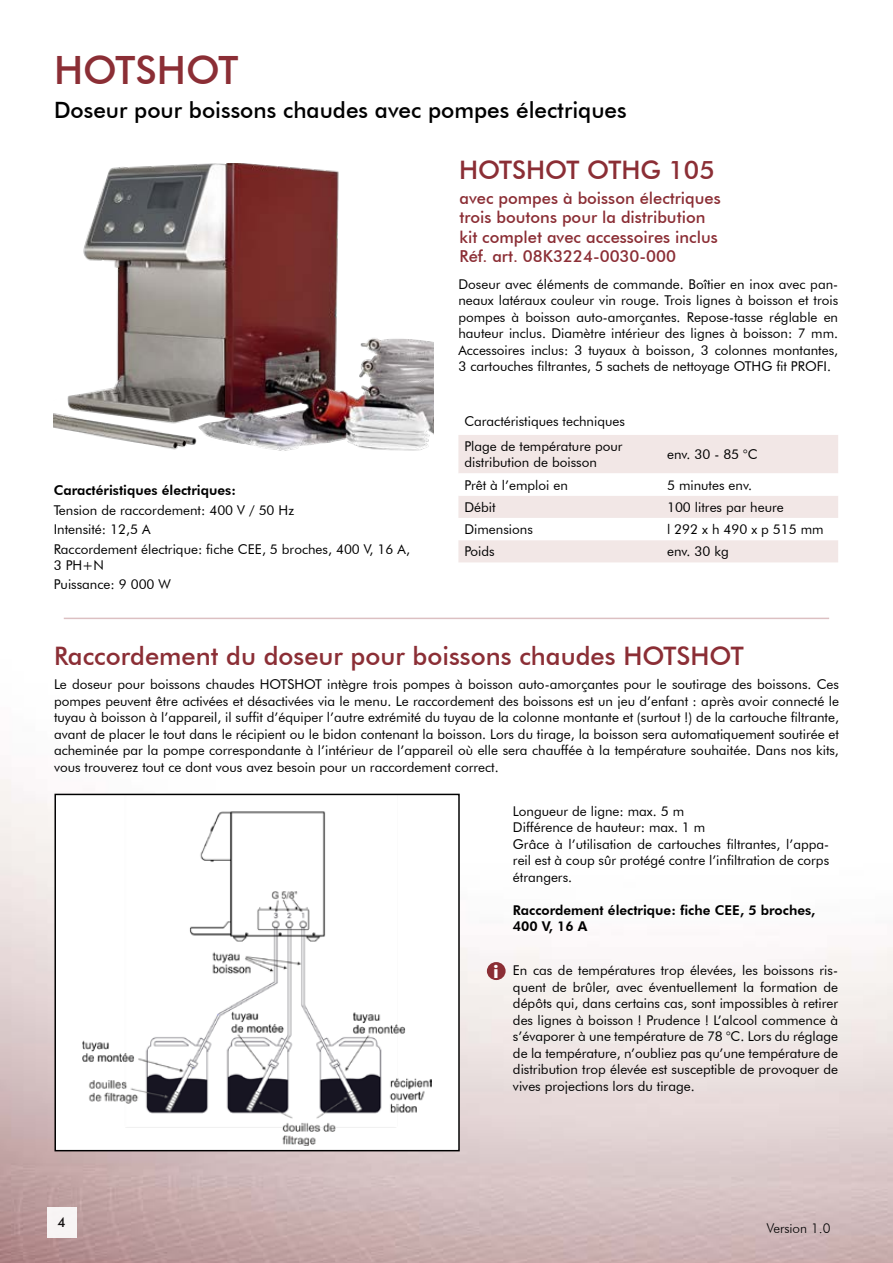
<style>
.page{position:relative;width:893px;height:1263px;background:#fff}
.page>*{position:absolute;margin:0;border:0;box-sizing:border-box;transform-origin:0 0}
.t1{font:500 39px "Futura BT";color:#8b2e35}
.t2{font:500 25.5px "Futura BT";color:#8b2e35}
.t3{font:500 22.5px "Futura BT";color:#000}
.t4{font:700 17.55px "Futura BT";color:#fff;scale:1.04 1}
.t5{font:500 16.5px/19.5px "Futura BT";color:#8b2e35}
.t6{font:13.5px/16.5px "Futura BT";color:#000}
.t7{font:800 13.5px/16.5px "Futura BT";color:#000}
.t8{font:13.5px "Futura BT";letter-spacing:.295em;color:#000}
.t9{font:300 13.5px "Futura BT";color:#000}
.t10{font:500 13.5px "Futura BT";color:#000}
</style>
<div class="page">
<img style="left:0;top:163px;width:893px;height:1100px">
<div style="left:47px;top:1207px;width:29px;height:30px;background:#f7f4f4"></div>
<img style="left:54px;top:164px;width:379px;height:294px">
<div style="left:458px;top:435px;width:380px;height:127px;background:#f2e7e6"></div>
<svg style="left:458px;top:473px;width:380px;height:67px"></svg>
<div style="left:55px;top:794px;width:404px;height:357px;background:#fff"></div>
<img style="left:82px;top:811px;width:350px;height:335px">
<div style="left:54px;top:794px;width:406px;height:357px;border:1px solid #000"></div>
<div style="left:487px;top:962px;width:19px;height:18px;background:#8b2e35;border-radius:50%"></div>
<hr style="left:64px;top:618px;width:765px;height:1px;background:#8b2e35">
<h1 class="t1" style="left:54px;top:46px;width:186px">HOTSHOT</h1>
<h3 class="t3" style="left:54px;top:97px;width:574px">Doseur pour boissons chaudes avec pompes électriques</h3>
<h2 class="t2" style="left:459px;top:154px;width:257px">HOTSHOT OTHG 105</h2>
<p class="t5" style="left:459px;top:188px;width:263px">avec pompes à boisson électriques trois boutons pour la distribution kit complet avec accessoires inclus Réf. art. 08K3224-0030-000</p>
<p class="t6" style="left:458px;top:275px;width:381px;text-align:justify">Doseur avec éléments de commande. Boîtier en inox avec pan&shy;neaux latéraux couleur vin rouge. Trois lignes à boisson et trois pompes à boisson auto-amorçantes. Repose-tasse réglable en hauteur inclus. Diamètre intérieur des lignes à boisson: 7 mm.<br>Accessoires inclus: 3 tuyaux à boisson, 3 colonnes montantes, 3 cartouches filtrantes, 5 sachets de nettoyage OTHG fit PROFI.</p>
<p class="t7" style="left:54px;top:482px;width:184px">Caractéristiques électriques:</p>
<p class="t6" style="left:54px;top:500px;width:358px;line-height:19.5px">Tension de raccordement: 400 V / 50 Hz<br>Intensité: 12,5 A<br>Raccordement électrique: fiche CEE, 5 broches, 400 V, 16 A,</p>
<p class="t6" style="left:54px;top:555px;width:119px;line-height:19.5px">3 PH+N<br>Puissance: 9 000 W</p>
<p class="t6" style="left:464px;top:408px;width:162px;line-height:25.5px">Caractéristiques techniques<br>Plage de température pour</p>
<p class="t6" style="left:464px;top:454px;width:134px">distribution de boisson</p>
<p class="t6" style="left:667px;top:446px;width:92px">env. 30 - 85 °C</p>
<p class="t6" style="left:464px;top:476px;width:105px">Prêt à l’emploi en</p>
<p class="t6" style="left:667px;top:476px;width:86px">5 minutes env.</p>
<p class="t6" style="left:464px;top:499px;width:33px">Débit</p>
<p class="t6" style="left:667px;top:499px;width:118px">100 litres par heure</p>
<p class="t6" style="left:464px;top:521px;width:70px">Dimensions</p>
<p class="t8" style="left:667px;top:521px;width:158px">l292xh490xp515mm</p>
<p class="t6" style="left:464px;top:543px;width:32px">Poids</p>
<p class="t6" style="left:667px;top:543px;width:63px">env. 30 kg</p>
<h2 class="t2" style="left:54px;top:640px;width:691px">Raccordement du doseur pour boissons chaudes HOTSHOT</h2>
<p class="t6" style="left:54px;top:676px;width:786px;text-align:justify">Le doseur pour boissons chaudes HOTSHOT intègre trois pompes à boisson auto-amorçantes pour le soutirage des boissons. Ces pompes peuvent être activées et désactivées via le menu. Le raccordement des boissons est un jeu d’enfant : après avoir connecté le tuyau à boisson à l’appareil, il suffit d’équiper l’autre extrémité du tuyau de la colonne montante et (surtout !) de la cartouche filtrante, avant de placer le tout dans le récipient ou le bidon contenant la boisson. Lors du tirage, la boisson sera automatiquement soutirée et acheminée par la pompe correspondante à l’intérieur de l’appareil où elle sera chauffée à la température souhaitée. Dans nos kits, vous trouverez tout ce dont vous avez besoin pour un raccordement correct.</p>
<p class="t10" style="left:58px;top:1214px;width:10px">4</p>
<p class="t4" style="left:493px;top:961px;width:7px">i</p>
<p class="t6" style="left:513px;top:802px;width:318px">Longueur de ligne: max. 5 m<br>Différence de hauteur: max. 1 m<br>Grâce à l’utilisation de cartouches filtrantes, l’appa&shy;reil est à coup sûr protégé contre l’infiltration de corps étrangers.</p>
<p class="t7" style="left:513px;top:901px;width:304px">Raccordement électrique: fiche CEE, 5 broches,<br>400 V, 16 A</p>
<p class="t6" style="left:513px;top:962px;width:327px;text-align:justify">En cas de températures trop élevées, les boissons ris&shy;quent de brûler, avec éventuellement la formation de dépôts qui, dans certains cas, sont impossibles à retirer des lignes à boisson ! Prudence ! L’alcool commence à s’évaporer à une température de 78 °C. Lors du réglage de la température, n’oubliez pas qu’une température de distribution trop élevée est susceptible de provoquer de vives projections lors du tirage.</p>
<p class="t9" style="left:767px;top:1220px;width:65px">Version 1.0</p>
</div>
